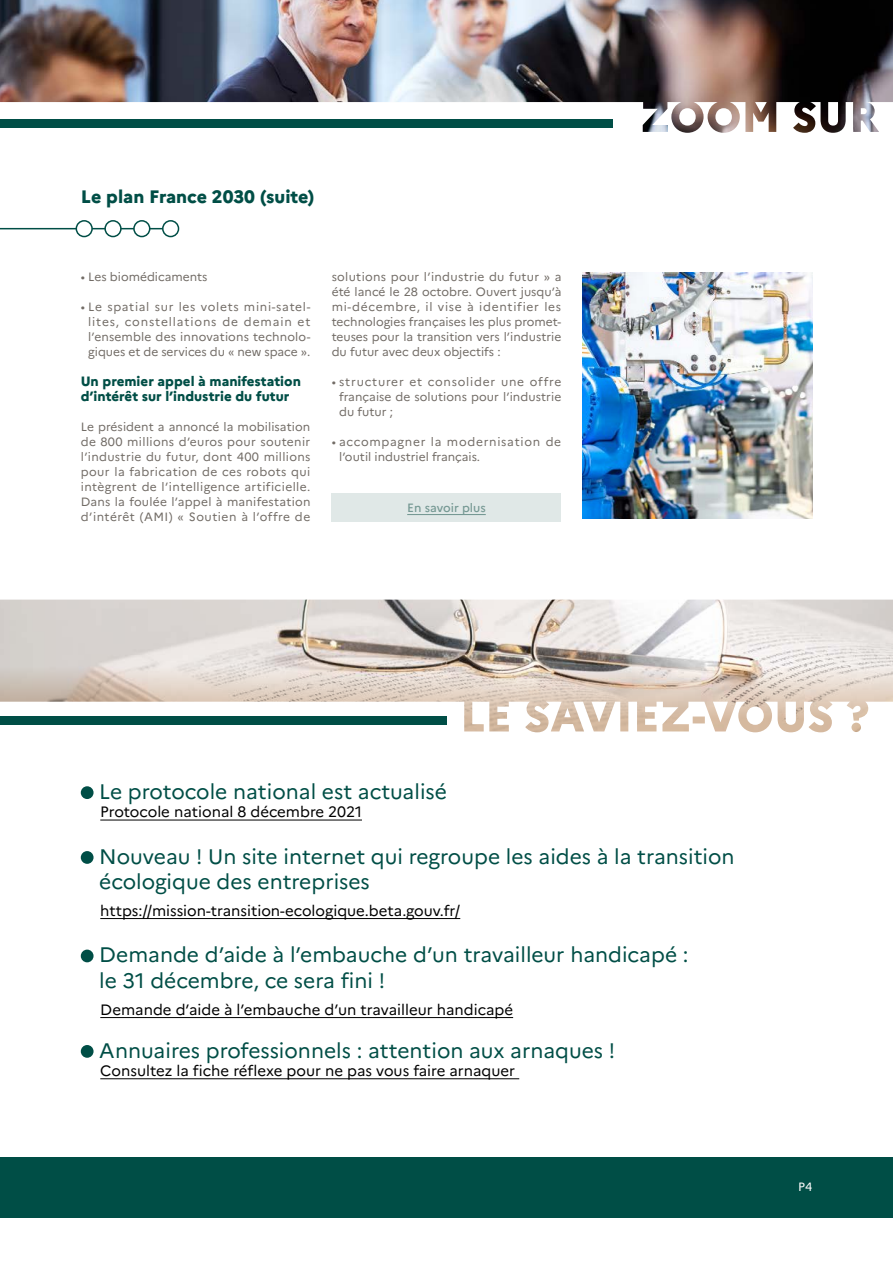
<style>
.page{position:relative;width:893px;height:1263px;background:#fff}
.page>*{position:absolute;margin:0;border:0;box-sizing:border-box;transform-origin:0 0}
.t1{font:21px/25.2px "Marianne";color:#004e46}
.t2{font:800 18px "Marianne";color:#004e46}
.t3{font:15px "Marianne";color:#000}
.t4{font:800 13.5px/15px "Marianne";color:#004e46}
.t5{font:12px/15px "Marianne";letter-spacing:.005em;color:#726c66;text-align:justify}
.t6{font:12px/15px "Marianne";letter-spacing:.045em;color:#726c66}
.t7{font:500 12px "Marianne";letter-spacing:-.005em;color:#769994}
.t8{font:12px "Marianne";color:#fff}
</style>
<div class="page">
<hr style="left:100px;top:820px;width:262px;height:1px;background:#000">
<hr style="left:100px;top:918px;width:360px;height:1px;background:#000">
<hr style="left:100px;top:1017px;width:413px;height:1px;background:#000">
<hr style="left:100px;top:1078px;width:419px;height:1px;background:#000">
<div style="left:81px;top:786px;width:13px;height:13px;background:#004e46;border-radius:50%"></div>
<div style="left:81px;top:851px;width:13px;height:13px;background:#004e46;border-radius:50%"></div>
<div style="left:81px;top:949px;width:13px;height:13px;background:#004e46;border-radius:50%"></div>
<div style="left:81px;top:1045px;width:13px;height:13px;background:#004e46;border-radius:50%"></div>
<svg style="left:0;top:600px;width:893px;height:132px"></svg>
<hr style="left:0;top:228px;width:169px;height:1px;background:#004e46">
<div style="left:76px;top:221px;width:16px;height:16px;background:#fff;border-radius:50%"></div>
<div style="left:76px;top:220px;width:17px;height:17px;border:2px solid #004e46;border-radius:50%"></div>
<div style="left:105px;top:221px;width:16px;height:16px;background:#fff;border-radius:50%"></div>
<div style="left:104px;top:220px;width:18px;height:17px;border:2px solid #004e46;border-radius:50%"></div>
<div style="left:134px;top:221px;width:16px;height:16px;background:#fff;border-radius:50%"></div>
<div style="left:133px;top:220px;width:17px;height:17px;border:2px solid #004e46;border-radius:50%"></div>
<div style="left:163px;top:221px;width:16px;height:16px;background:#fff;border-radius:50%"></div>
<div style="left:162px;top:220px;width:17px;height:17px;border:2px solid #004e46;border-radius:50%"></div>
<img style="left:0;top:0;width:893px;height:133px">
<div style="left:0;top:119px;width:612px;height:9px;background:#004e46"></div>
<div style="left:0;top:1157px;width:893px;height:60px;background:#004e46"></div>
<div style="left:332px;top:493px;width:229px;height:28px;background:#e0e8e7"></div>
<hr style="left:407px;top:514px;width:79px;height:1px;background:#769994">
<img style="left:583px;top:272px;width:229px;height:247px">
<h2 class="t2" style="left:81px;top:185px;width:235px">Le plan France 2030 (suite)</h2>
<p class="t5" style="left:81px;top:269px;width:128px">• Les biomédicaments</p>
<p class="t5" style="left:88px;top:299px;width:224px;text-indent:-7px">• Le spatial sur les volets mini-satel&shy;lites, constellations de demain et l’ensemble des innovations technolo&shy;giques et de services du « new space ».</p>
<p class="t4" style="left:81px;top:374px;width:222px">Un premier appel à manifestation d’intérêt sur l’industrie du futur</p>
<p class="t5" style="left:81px;top:419px;width:231px">Le président a annoncé la mobilisation de 800 millions d’euros pour soutenir l’industrie du futur, dont 400 millions pour la fabrication de ces robots qui intègrent de l’intelligence artificielle.<br>Dans la foulée l’appel à manifestation d’intérêt (AMI) « Soutien à l’offre de</p>
<p class="t5" style="left:332px;top:269px;width:231px">solutions pour l’industrie du futur » a été lancé le 28 octobre. Ouvert jusqu’à mi-décembre, il vise à identifier les technologies françaises les plus promet&shy;teuses pour la transition vers l’industrie du futur avec deux objectifs :</p>
<p class="t5" style="left:339px;top:374px;width:224px;text-indent:-7px">• structurer et consolider une offre française de solutions pour l’industrie du futur ;</p>
<p class="t6" style="left:339px;top:434px;width:224px;text-indent:-7px">• accompagner la modernisation de l’outil industriel français.</p>
<p class="t7" style="left:407px;top:500px;width:80px">En savoir plus</p>
<h1 class="t1" style="left:99px;top:779px;width:349px">Le protocole national est actualisé</h1>
<p class="t3" style="left:100px;top:802px;width:263px">Protocole national 8 décembre 2021</p>
<h1 class="t1" style="left:99px;top:844px;width:637px">Nouveau ! Un site internet qui regroupe les aides à la transition écologique des entreprises</h1>
<p class="t3" style="left:100px;top:901px;width:361px">https://mission-transition-ecologique.beta.gouv.fr/</p>
<h1 class="t1" style="left:99px;top:942px;width:591px">Demande d’aide à l’embauche d’un travailleur handicapé : le 31 décembre, ce sera fini !</h1>
<p class="t3" style="left:100px;top:1000px;width:414px">Demande d’aide à l’embauche d’un travailleur handicapé</p>
<h1 class="t1" style="left:99px;top:1038px;width:518px">Annuaires professionnels : attention aux arnaques !</h1>
<p class="t3" style="left:100px;top:1061px;width:416px">Consultez la fiche réflexe pour ne pas vous faire arnaquer</p>
<p class="t8" style="left:798px;top:1180px;width:16px">P4</p>
</div>
